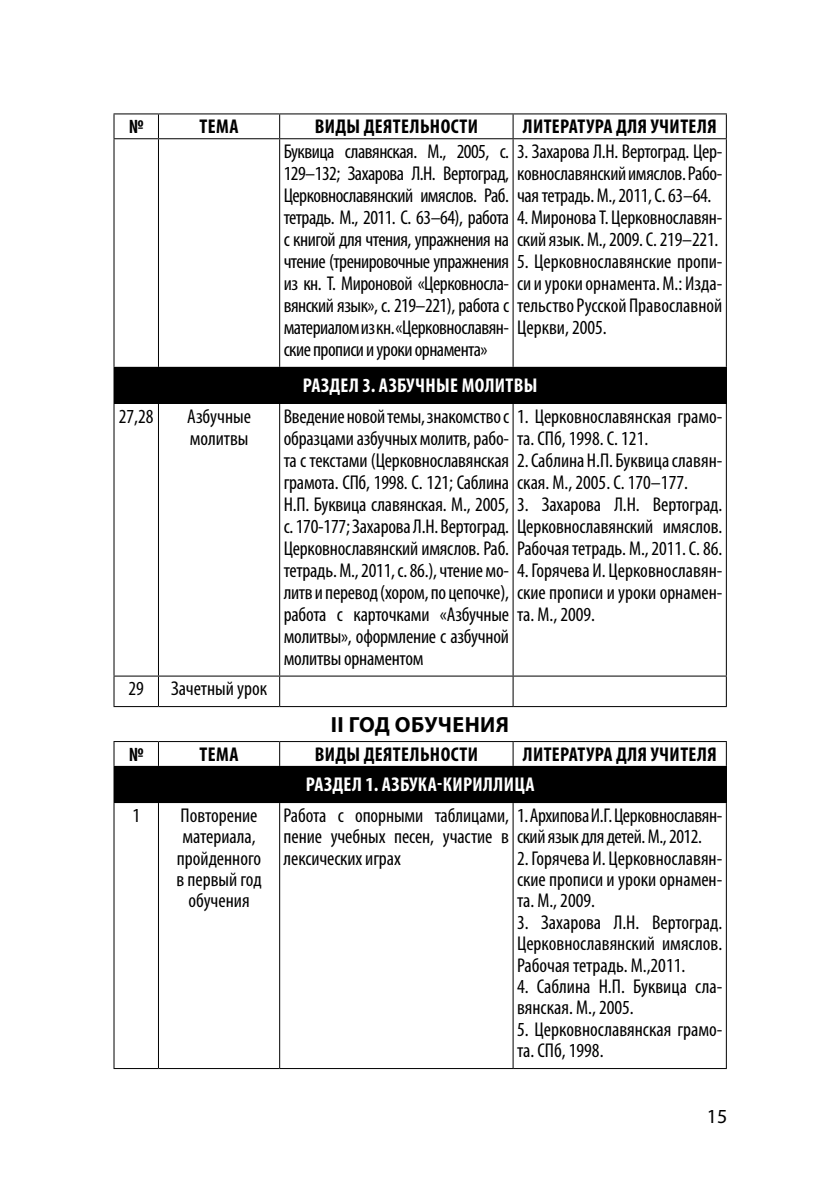
<style>
.page{position:relative;width:840px;height:1191px;background:#fff}
.page>*{position:absolute;margin:0;border:0;box-sizing:border-box;transform-origin:0 0}
.t1{font:700 22px "Myriad Pro";letter-spacing:.02em;color:#000}
.t2{font:condensed 20px/22px "Myriad Pro";letter-spacing:-.01em;color:#000}
.t3{font:700 condensed 20px "Myriad Pro";letter-spacing:.02em;color:#000}
.t4{font:700 condensed 20px "Myriad Pro";letter-spacing:.02em;color:#fff}
.t5{font:20px "Myriad Pro";color:#000}
</style>
<div class="page">
<div style="left:114px;top:367px;width:612px;height:36px;background:#000"></div>
<hr style="left:113px;top:113px;width:45px;height:1px;background:#000">
<svg style="left:113px;top:114px;width:1px;height:24px"></svg>
<hr style="left:158px;top:113px;width:121px;height:1px;background:#000">
<svg style="left:158px;top:114px;width:1px;height:24px"></svg>
<hr style="left:279px;top:113px;width:234px;height:1px;background:#000">
<svg style="left:279px;top:114px;width:1px;height:24px"></svg>
<hr style="left:513px;top:113px;width:213px;height:1px;background:#000">
<svg style="left:512px;top:114px;width:1px;height:24px"></svg>
<svg style="left:725px;top:114px;width:1px;height:24px"></svg>
<hr style="left:113px;top:138px;width:45px;height:1px;background:#000">
<hr style="left:113px;top:139px;width:1px;height:228px;background:#000">
<hr style="left:158px;top:138px;width:121px;height:1px;background:#000">
<hr style="left:158px;top:139px;width:1px;height:228px;background:#000">
<hr style="left:279px;top:138px;width:234px;height:1px;background:#000">
<hr style="left:279px;top:139px;width:1px;height:228px;background:#000">
<hr style="left:513px;top:138px;width:213px;height:1px;background:#000">
<hr style="left:512px;top:139px;width:1px;height:228px;background:#000">
<hr style="left:725px;top:139px;width:1px;height:228px;background:#000">
<hr style="left:113px;top:367px;width:45px;height:1px;background:#000">
<hr style="left:113px;top:368px;width:1px;height:35px;background:#000">
<hr style="left:113px;top:403px;width:45px;height:1px;background:#000">
<hr style="left:113px;top:404px;width:1px;height:271px;background:#000">
<hr style="left:158px;top:403px;width:121px;height:1px;background:#000">
<hr style="left:158px;top:404px;width:1px;height:271px;background:#000">
<hr style="left:279px;top:403px;width:234px;height:1px;background:#000">
<hr style="left:279px;top:404px;width:1px;height:271px;background:#000">
<hr style="left:513px;top:403px;width:213px;height:1px;background:#000">
<hr style="left:512px;top:404px;width:1px;height:271px;background:#000">
<hr style="left:725px;top:404px;width:1px;height:271px;background:#000">
<hr style="left:113px;top:675px;width:45px;height:1px;background:#000">
<hr style="left:113px;top:676px;width:1px;height:30px;background:#000">
<hr style="left:158px;top:675px;width:121px;height:1px;background:#000">
<hr style="left:158px;top:676px;width:1px;height:30px;background:#000">
<hr style="left:279px;top:675px;width:234px;height:1px;background:#000">
<hr style="left:279px;top:676px;width:1px;height:30px;background:#000">
<hr style="left:513px;top:675px;width:213px;height:1px;background:#000">
<hr style="left:512px;top:676px;width:1px;height:30px;background:#000">
<hr style="left:725px;top:676px;width:1px;height:30px;background:#000">
<hr style="left:113px;top:706px;width:45px;height:1px;background:#000">
<hr style="left:158px;top:706px;width:121px;height:1px;background:#000">
<hr style="left:279px;top:706px;width:234px;height:1px;background:#000">
<hr style="left:513px;top:706px;width:213px;height:1px;background:#000">
<div style="left:114px;top:766px;width:612px;height:36px;background:#000"></div>
<hr style="left:113px;top:741px;width:45px;height:1px;background:#000">
<svg style="left:113px;top:742px;width:1px;height:24px"></svg>
<hr style="left:158px;top:741px;width:121px;height:1px;background:#000">
<svg style="left:158px;top:742px;width:1px;height:24px"></svg>
<hr style="left:279px;top:741px;width:234px;height:1px;background:#000">
<svg style="left:279px;top:742px;width:1px;height:24px"></svg>
<hr style="left:513px;top:741px;width:213px;height:1px;background:#000">
<svg style="left:512px;top:742px;width:1px;height:24px"></svg>
<svg style="left:725px;top:742px;width:1px;height:24px"></svg>
<hr style="left:113px;top:766px;width:45px;height:1px;background:#000">
<hr style="left:113px;top:767px;width:1px;height:35px;background:#000">
<hr style="left:113px;top:802px;width:45px;height:1px;background:#000">
<hr style="left:113px;top:803px;width:1px;height:265px;background:#000">
<hr style="left:158px;top:802px;width:121px;height:1px;background:#000">
<hr style="left:158px;top:803px;width:1px;height:265px;background:#000">
<hr style="left:279px;top:802px;width:234px;height:1px;background:#000">
<hr style="left:279px;top:803px;width:1px;height:265px;background:#000">
<hr style="left:513px;top:802px;width:213px;height:1px;background:#000">
<hr style="left:512px;top:803px;width:1px;height:265px;background:#000">
<hr style="left:725px;top:803px;width:1px;height:265px;background:#000">
<hr style="left:113px;top:1068px;width:45px;height:1px;background:#000">
<hr style="left:158px;top:1068px;width:121px;height:1px;background:#000">
<hr style="left:279px;top:1068px;width:234px;height:1px;background:#000">
<hr style="left:513px;top:1068px;width:213px;height:1px;background:#000">
<p class="t3" style="left:129px;top:114px;width:17px">№</p>
<p class="t3" style="left:199px;top:114px;width:40px">Тема</p>
<p class="t3" style="left:314px;top:114px;width:165px">Виды деятельности</p>
<p class="t3" style="left:522px;top:114px;width:195px">Литература для учителя</p>
<p class="t2" style="left:283px;top:140px;width:440px">Буквица славянская. М., 2005, с. 3. Захарова Л.Н. Вертоград. Цер-129–132; Захарова Л.Н. Вертоград, ковнославянский имяслов. Рабо-Церковнославянский имяслов. Раб. чая тетрадь. М., 2011, С. 63–64. тетрадь. М., 2011. С. 63–64), работа 4. Миронова Т. Церковнославян&shy;с книгой для чтения, упражнения на ский язык. М., 2009. С. 219–221. чтение (тренировочные упражнения 5. Церковнославянские пропи&shy;из кн. Т. Мироновой «Церковносла- си и уроки орнамента. М.: Изда&shy;вянский язык», с. 219–221), работа с тельство Русской Православной материалом из кн. «Церковнославян- Церкви, 2005.<br>ские прописи и уроки орнамента»</p>
<p class="t4" style="left:302px;top:373px;width:236px">Раздел 3. Азбучные молитвы</p>
<p class="t2" style="left:119px;top:405px;width:36px">27,28</p>
<p class="t2" style="left:187px;top:405px;width:65px">Азбучные молитвы</p>
<p class="t2" style="left:283px;top:405px;width:440px">Введение новой темы, знакомство с 1. Церковнославянская грамо&shy;образцами азбучных молитв, рабо- та. СПб, 1998. С. 121.<br>та с текстами (Церковнославянская 2. Саблина Н.П. Буквица славян&shy;грамота. СПб, 1998. С. 121; Саблина ская. М., 2005. С. 170–177.<br>Н.П. Буквица славянская. М., 2005, 3. Захарова Л.Н. Вертоград. с. 170-177; Захарова Л.Н. Вертоград. Церковнославянский имяслов.<br>Церковнославянский имяслов. Раб. Рабочая тетрадь. М., 2011. С. 86. тетрадь. М., 2011, с. 86.), чтение мо- 4. Горячева И. Церковнославян&shy;литв и перевод (хором, по цепочке), ские прописи и уроки орнамен&shy;работа с карточками «Азбучные та. М., 2009.<br>молитвы», оформление с азбучной<br>молитвы орнаментом</p>
<p class="t2" style="left:128px;top:677px;width:17px">29</p>
<p class="t2" style="left:171px;top:677px;width:97px">Зачетный урок</p>
<p class="t1" style="left:330px;top:710px;width:180px">II год обучения</p>
<p class="t3" style="left:129px;top:741px;width:17px">№</p>
<p class="t3" style="left:199px;top:741px;width:40px">Тема</p>
<p class="t3" style="left:314px;top:741px;width:165px">Виды деятельности</p>
<p class="t3" style="left:522px;top:741px;width:195px">Литература для учителя</p>
<p class="t4" style="left:305px;top:772px;width:230px">Раздел 1. Азбука-кириллица</p>
<p class="t2" style="left:132px;top:804px;width:9px">1</p>
<p class="t2" style="left:176px;top:804px;width:87px;line-height:21.4px;text-align:center">Повторение материала, пройденного в первый год обучения</p>
<p class="t2" style="left:283px;top:804px;width:440px;line-height:21.4px">Работа с опорными таблицами, 1. Архипова И.Г. Церковнославян&shy;пение учебных песен, участие в ский язык для детей. М., 2012. лексических играх</p>
<p class="t2" style="left:516px;top:847px;width:207px;line-height:21.4px;text-align:justify">2. Горячева И. Церковнославян&shy;ские прописи и уроки орнамен&shy;та. М., 2009.</p>
<p class="t2" style="left:516px;top:911px;width:207px;line-height:21.4px;text-align:justify">3. Захарова Л.Н. Вертоград.<br>Церковнославянский имяслов.<br>Рабочая тетрадь. М.,2011.</p>
<p class="t2" style="left:516px;top:975px;width:207px;line-height:21.4px">4. Саблина Н.П. Буквица сла&shy;вянская. М., 2005.</p>
<p class="t2" style="left:516px;top:1018px;width:207px;line-height:21.4px">5. Церковнославянская грамо&shy;та. СПб, 1998.</p>
<p class="t5" style="left:706px;top:1103px;width:22px">15</p>
</div>
